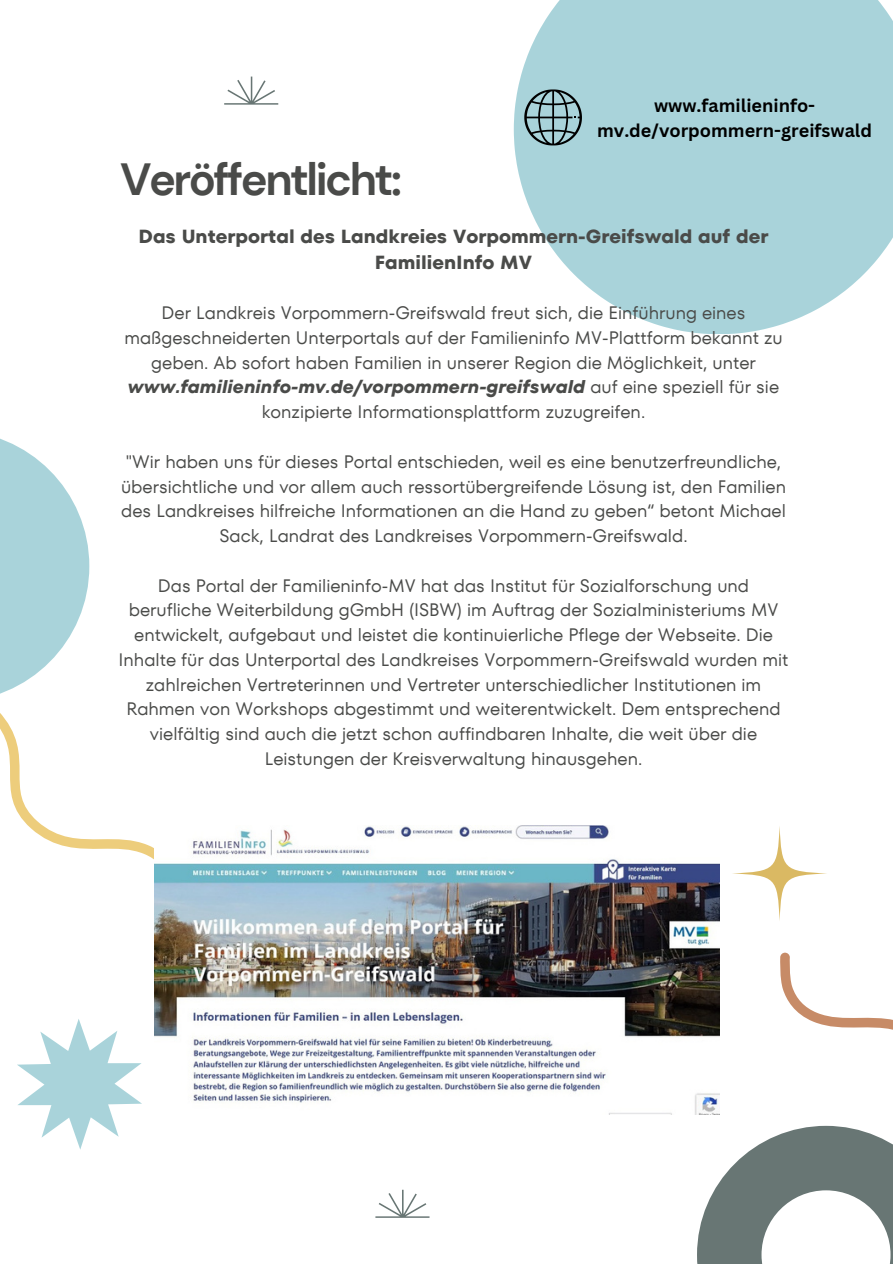
<style>
.page{position:relative;width:893px;height:1264px;background:#fff}
.page>*{position:absolute;margin:0;border:0;box-sizing:border-box;transform-origin:0 0}
.t1{font:700 45px "DM Sans";letter-spacing:-.055em;color:#4a4b49}
.t2{font:700 18.9px/25.8px "TT Fors";color:#4a4b49;text-align:center}
.t3{font:18px/24.8px "TT Fors";color:#4a4b49;text-align:center}
.t4{font:700 18px/24.8px "Canva Sans";color:#000;text-align:center}
.s1{font-weight:700;font-style:italic}
</style>
<div class="page">
<svg style="left:0;top:438px;width:154px;height:422px"></svg>
<svg style="left:224px;top:77px;width:54px;height:28px"></svg>
<svg style="left:17px;top:1019px;width:125px;height:130px"></svg>
<svg style="left:731px;top:825px;width:96px;height:96px"></svg>
<svg style="left:697px;top:952px;width:195px;height:311px"></svg>
<svg style="left:513px;top:0;width:379px;height:334px;background:#b4d8de"></svg>
<svg style="left:375px;top:1189px;width:54px;height:28px"></svg>
<img style="left:154px;top:825px;width:565px;height:289px">
<svg style="left:524px;top:89px;width:57px;height:56px;background:#7a999e"></svg>
<p class="t1" style="left:120px;top:150px;width:283px">Veröffentlicht:</p>
<p class="t4" style="left:597px;top:93px;width:276px">www.familieninfo&shy;mv.de/vorpommern-greifswald</p>
<p class="t2" style="left:139px;top:223px;width:631px">Das Unterportal des Landkreies Vorpommern-Greifswald auf der<br>FamilienInfo MV</p>
<p class="t3" style="left:124px;top:300px;width:659px">Der Landkreis Vorpommern-Greifswald freut sich, die Einführung eines maßgeschneiderten Unterportals auf der Familieninfo MV-Plattform bekannt zu geben. Ab sofort haben Familien in unserer Region die Möglichkeit, unter <span class="s1">www.familieninfo-mv.de/vorpommern-greifswald</span> auf eine speziell für sie konzipierte Informationsplattform zuzugreifen.</p>
<p class="t3" style="left:121px;top:449px;width:666px">"Wir haben uns für dieses Portal entschieden, weil es eine benutzerfreundliche, übersichtliche und vor allem auch ressortübergreifende Lösung ist, den Familien des Landkreises hilfreiche Informationen an die Hand zu geben“ betont Michael Sack, Landrat des Landkreises Vorpommern-Greifswald.</p>
<p class="t3" style="left:118px;top:573px;width:671px">Das Portal der Familieninfo-MV hat das Institut für Sozialforschung und berufliche Weiterbildung gGmbH (ISBW) im Auftrag der Sozialministeriums MV entwickelt, aufgebaut und leistet die kontinuierliche Pflege der Webseite. Die Inhalte für das Unterportal des Landkreises Vorpommern-Greifswald wurden mit zahlreichen Vertreterinnen und Vertreter unterschiedlicher Institutionen im Rahmen von Workshops abgestimmt und weiterentwickelt. Dem entsprechend vielfältig sind auch die jetzt schon auffindbaren Inhalte, die weit über die Leistungen der Kreisverwaltung hinausgehen.</p>
</div>
